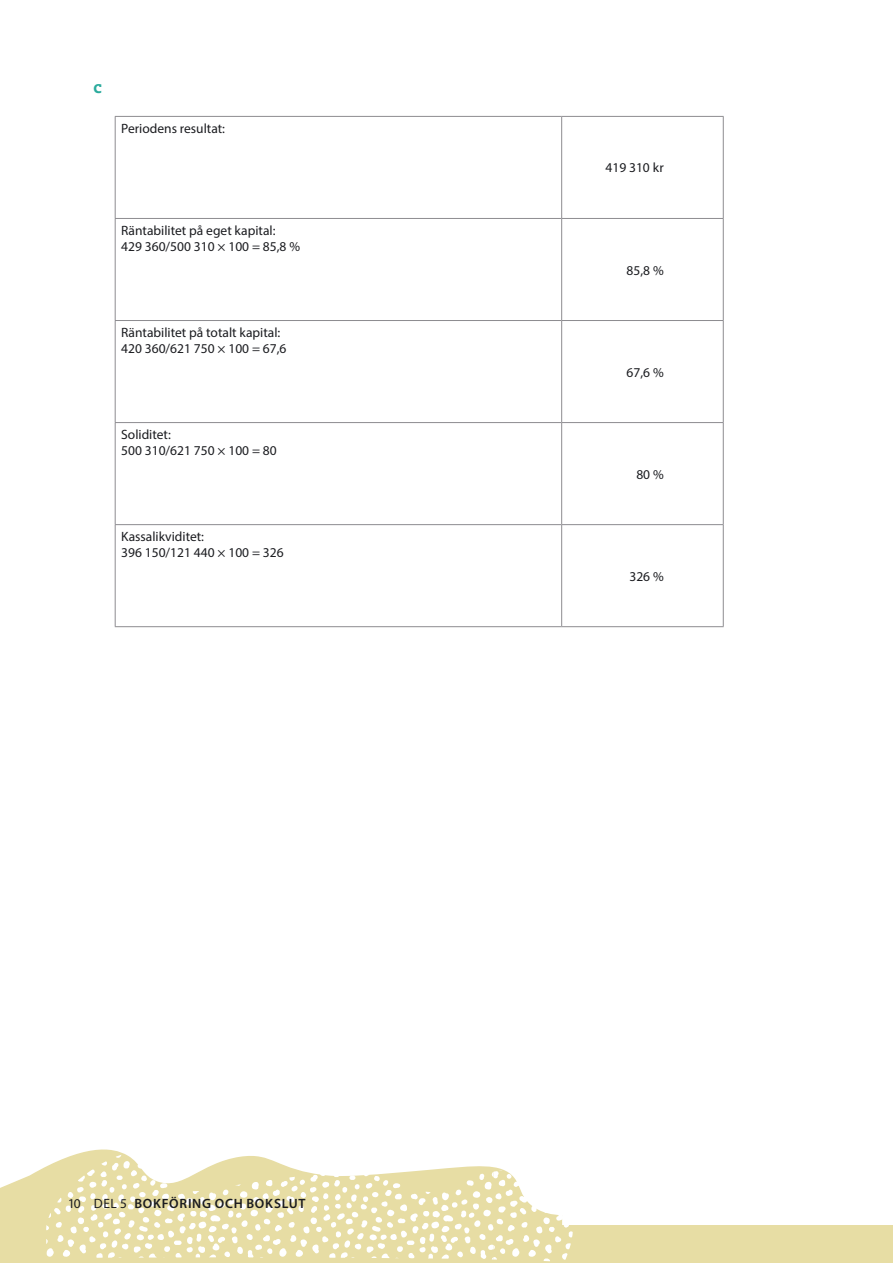
<style>
.page{position:relative;width:893px;height:1263px;background:#fff}
.page>*{position:absolute;margin:0;border:0;box-sizing:border-box;transform-origin:0 0}
.t1{font:800 16.8px "Caecilia LT Std";color:#2bab9d}
.t2{font:13.5px/16.5px "Myriad Pro";color:#1b1c20}
.t3{font:600 13.5px "Myriad Pro";letter-spacing:.055em;color:#1b1c20}
.s1{font-weight:400}
</style>
<div class="page">
<div style="left:0;top:1225px;width:893px;height:38px;background:#e7dda4"></div>
<svg style="left:0;top:1167px;width:44px;height:58px;fill:#e7dda4"></svg>
<svg style="left:44px;top:1149px;width:529px;height:113px;fill:#e7dda4"></svg>
<hr style="left:561px;top:117px;width:1px;height:101px;background:#8d8c90">
<hr style="left:115px;top:218px;width:447px;height:1px;background:#8d8c90">
<hr style="left:562px;top:218px;width:162px;height:1px;background:#8d8c90">
<hr style="left:561px;top:219px;width:1px;height:101px;background:#8d8c90">
<hr style="left:115px;top:320px;width:447px;height:1px;background:#8d8c90">
<hr style="left:562px;top:320px;width:162px;height:1px;background:#8d8c90">
<hr style="left:561px;top:321px;width:1px;height:101px;background:#8d8c90">
<hr style="left:115px;top:422px;width:447px;height:1px;background:#8d8c90">
<hr style="left:562px;top:422px;width:162px;height:1px;background:#8d8c90">
<hr style="left:561px;top:423px;width:1px;height:101px;background:#8d8c90">
<hr style="left:115px;top:524px;width:447px;height:1px;background:#8d8c90">
<hr style="left:562px;top:524px;width:162px;height:1px;background:#8d8c90">
<hr style="left:561px;top:525px;width:1px;height:101px;background:#8d8c90">
<hr style="left:115px;top:116px;width:447px;height:1px;background:#8d8c90">
<hr style="left:115px;top:117px;width:1px;height:101px;background:#8d8c90">
<hr style="left:562px;top:116px;width:162px;height:1px;background:#8d8c90">
<hr style="left:723px;top:117px;width:1px;height:101px;background:#8d8c90">
<hr style="left:115px;top:219px;width:1px;height:101px;background:#8d8c90">
<hr style="left:723px;top:219px;width:1px;height:101px;background:#8d8c90">
<hr style="left:115px;top:321px;width:1px;height:101px;background:#8d8c90">
<hr style="left:723px;top:321px;width:1px;height:101px;background:#8d8c90">
<hr style="left:115px;top:423px;width:1px;height:101px;background:#8d8c90">
<hr style="left:723px;top:423px;width:1px;height:101px;background:#8d8c90">
<hr style="left:115px;top:525px;width:1px;height:101px;background:#8d8c90">
<hr style="left:723px;top:525px;width:1px;height:101px;background:#8d8c90">
<hr style="left:115px;top:626px;width:447px;height:1px;background:#8d8c90">
<hr style="left:562px;top:626px;width:162px;height:1px;background:#8d8c90">
<p class="t1" style="left:94px;top:77px;width:10px">c</p>
<p class="t2" style="left:121px;top:120px;width:105px">Periodens resultat:</p>
<p class="t2" style="left:121px;top:222px;width:180px">Räntabilitet på eget kapital:<br>429 360/500 310 × 100 = 85,8 %</p>
<p class="t2" style="left:121px;top:324px;width:167px">Räntabilitet på totalt kapital:<br>420 360/621 750 × 100 = 67,6</p>
<p class="t2" style="left:121px;top:426px;width:157px">Soliditet:<br>500 310/621 750 × 100 = 80</p>
<p class="t2" style="left:121px;top:528px;width:164px">Kassalikviditet:<br>396 150/121 440 × 100 = 326</p>
<p class="t3" style="left:69px;top:1194px;width:238px"><span class="s1">10 DEL 5</span> BOKFÖRING OCH BOKSLUT</p>
<p class="t2" style="left:605px;top:159px;width:60px">419 310 kr</p>
<p class="t2" style="left:627px;top:262px;width:39px">85,8 %</p>
<p class="t2" style="left:627px;top:364px;width:39px">67,6 %</p>
<p class="t2" style="left:636px;top:466px;width:29px">80 %</p>
<p class="t2" style="left:629px;top:568px;width:36px">326 %</p>
</div>
